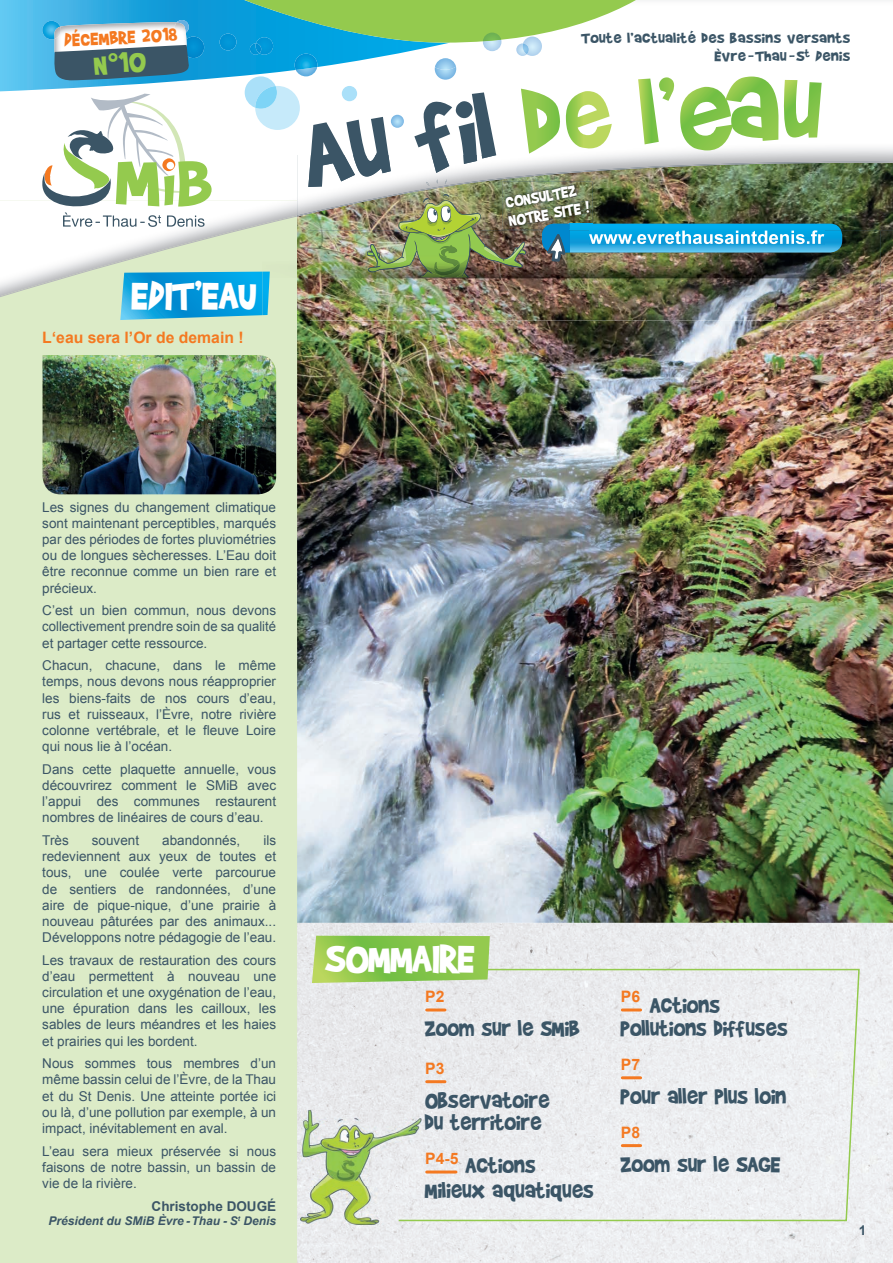
<style>
.page{position:relative;width:893px;height:1263px;background:#fff}
.page>*{position:absolute;margin:0;border:0;box-sizing:border-box;transform-origin:0 0}
.t1{font:45.3px "Brady Bunch Remastered";color:#fff}
.t2{font:32.85px "Brady Bunch Remastered";color:#94ca4e}
.t3{font:25.5px/22.5px "Brady Bunch Remastered";color:#3b5566}
.t4{font:21px "Brady Bunch Remastered";color:#f47921}
.t5{font:18.6px/18.6px "Brady Bunch Remastered";color:#fff}
.t6{font:16.5px/17.5px "Brady Bunch Remastered";letter-spacing:.02em;color:#3b5566;text-align:right;scale:1.1 1}
.t7{font:700 15.75px "Arial";color:#f47921}
.t8{font:13.5px/16.2px "Arial";color:#3b5566;text-align:justify}
.t9{font:700 13.5px "Arial";color:#3b5566}
.t10{font:italic 700 12px "Arial";color:#3b5566}
</style>
<div class="page">
<div style="left:0;top:201px;width:297px;height:1062px;background:#dcebc7"></div>
<img style="left:297px;top:923px;width:347px;height:194px">
<img style="left:644px;top:923px;width:249px;height:340px">
<img style="left:297px;top:1117px;width:49px;height:146px">
<img style="left:396px;top:1222px;width:249px;height:41px">
<img style="left:346px;top:1225px;width:50px;height:38px">
<img style="left:297px;top:217px;width:596px;height:706px">
<img style="left:841px;top:162px;width:52px;height:55px">
<img style="left:43px;top:355px;width:233px;height:139px">
<img style="left:300px;top:1110px;width:123px;height:115px">
<svg style="left:397px;top:968px;width:463px;height:254px"></svg>
<hr style="left:622px;top:1008px;width:19px;height:3px;background:#f47921">
<hr style="left:622px;top:1076px;width:19px;height:3px;background:#f47921">
<hr style="left:622px;top:1144px;width:19px;height:3px;background:#f47921">
<svg style="left:312px;top:936px;width:178px;height:47px;background:#8fc854"></svg>
<img style="left:881px;top:231px;width:12px;height:89px">
<img style="left:309px;top:320px;width:531px;height:1px">
<img style="left:841px;top:231px;width:40px;height:89px">
<img style="left:0;top:0;width:841px;height:320px">
<img style="left:462px;top:231px;width:64px;height:46px">
<h3 class="t4" style="left:64px;top:29px;width:115px;rotate:-3deg">DÉCEMBRE 2018</h3>
<h2 class="t2" style="left:93px;top:48px;width:53px;rotate:-4deg">N°10</h2>
<h1 class="t1" style="left:132px;top:271px;width:127px">EDIT’EAU</h1>
<p class="t7" style="left:42px;top:327px;width:203px">L‘eau sera l’Or de demain !</p>
<p class="t6" style="left:582px;top:30px;width:246px">Toute l’actualité des bassins versants<br>Èvre -Thau - S<sup>t</sup> Denis</p>
<h3 class="t5" style="left:504px;top:193px;width:83px;rotate:-10deg">CONSULTEZ<br>NOTRE SITE !</h3>
<p class="t8" style="left:42px;top:499px;width:235px">Les signes du changement climatique sont maintenant perceptibles, marqués par des périodes de fortes pluviométries ou de longues sècheresses. L’Eau doit être reconnue comme un bien rare et précieux.</p>
<p class="t8" style="left:42px;top:602px;width:235px">C’est un bien commun, nous devons collectivement prendre soin de sa qualité et partager cette ressource.</p>
<p class="t8" style="left:42px;top:657px;width:235px">Chacun, chacune, dans le même temps, nous devons nous réapproprier les biens-faits de nos cours d’eau, rus et ruisseaux, l’Èvre, notre rivière colonne vertébrale, et le fleuve Loire qui nous lie à l’océan.</p>
<p class="t8" style="left:42px;top:761px;width:235px">Dans cette plaquette annuelle, vous découvrirez comment le SMiB avec l’appui des communes restaurent nombres de linéaires de cours d’eau.</p>
<p class="t8" style="left:42px;top:832px;width:28px">Très</p>
<p class="t8" style="left:92px;top:832px;width:49px">souvent</p>
<p class="t8" style="left:162px;top:832px;width:80px">abandonnés,</p>
<p class="t8" style="left:42px;top:832px;width:235px;text-indent:221px">ils redeviennent aux yeux de toutes et tous, une coulée verte parcourue de sentiers de randonnées, d’une aire de pique-nique, d’une prairie à nouveau pâturées par des animaux...<br>Développons notre pédagogie de l’eau.</p>
<p class="t8" style="left:42px;top:952px;width:235px">Les travaux de restauration des cours d’eau permettent à nouveau une circulation et une oxygénation de l’eau, une épuration dans les cailloux, les sables de leurs méandres et les haies et prairies qui les bordent.</p>
<p class="t8" style="left:42px;top:1055px;width:235px">Nous sommes tous membres d’un même bassin celui de l’Èvre, de la Thau et du St Denis. Une atteinte portée ici ou là, d’une pollution par exemple, à un impact, inévitablement en aval.</p>
<p class="t8" style="left:42px;top:1143px;width:235px">L’eau sera mieux préservée si nous faisons de notre bassin, un bassin de vie de la rivière.</p>
<p class="t9" style="left:152px;top:1197px;width:126px">Christophe DOUGÉ</p>
<p class="t10" style="left:48px;top:1213px;width:229px">Président du SMiB Èvre - Thau - S<sup>t</sup> Denis</p>
<h1 class="t1" style="left:325px;top:934px;width:151px">SOMMAIRE</h1>
<p class="t7" style="left:425px;top:986px;width:21px">P2</p>
<h3 class="t3" style="left:425px;top:1017px;width:156px">Zoom sur le SMiB</h3>
<p class="t7" style="left:425px;top:1058px;width:21px">P3</p>
<h3 class="t3" style="left:425px;top:1089px;width:126px">Observatoire du territoire</h3>
<p class="t7" style="left:425px;top:1148px;width:35px">P4-5</p>
<h3 class="t3" style="left:425px;top:1179px;width:170px">Milieux aquatiques</h3>
<h3 class="t3" style="left:466px;top:1154px;width:72px">Actions</h3>
<p class="t7" style="left:621px;top:986px;width:21px">P6</p>
<h3 class="t3" style="left:621px;top:1017px;width:168px">Pollutions diffuses</h3>
<p class="t7" style="left:621px;top:1054px;width:21px">P7</p>
<h3 class="t3" style="left:621px;top:1085px;width:167px">Pour aller plus loin</h3>
<p class="t7" style="left:621px;top:1122px;width:21px">P8</p>
<h3 class="t3" style="left:621px;top:1153px;width:161px">Zoom sur le SAGE</h3>
<h3 class="t3" style="left:650px;top:994px;width:72px">Actions</h3>
<p class="t9" style="left:859px;top:1221px;width:9px">1</p>
</div>
